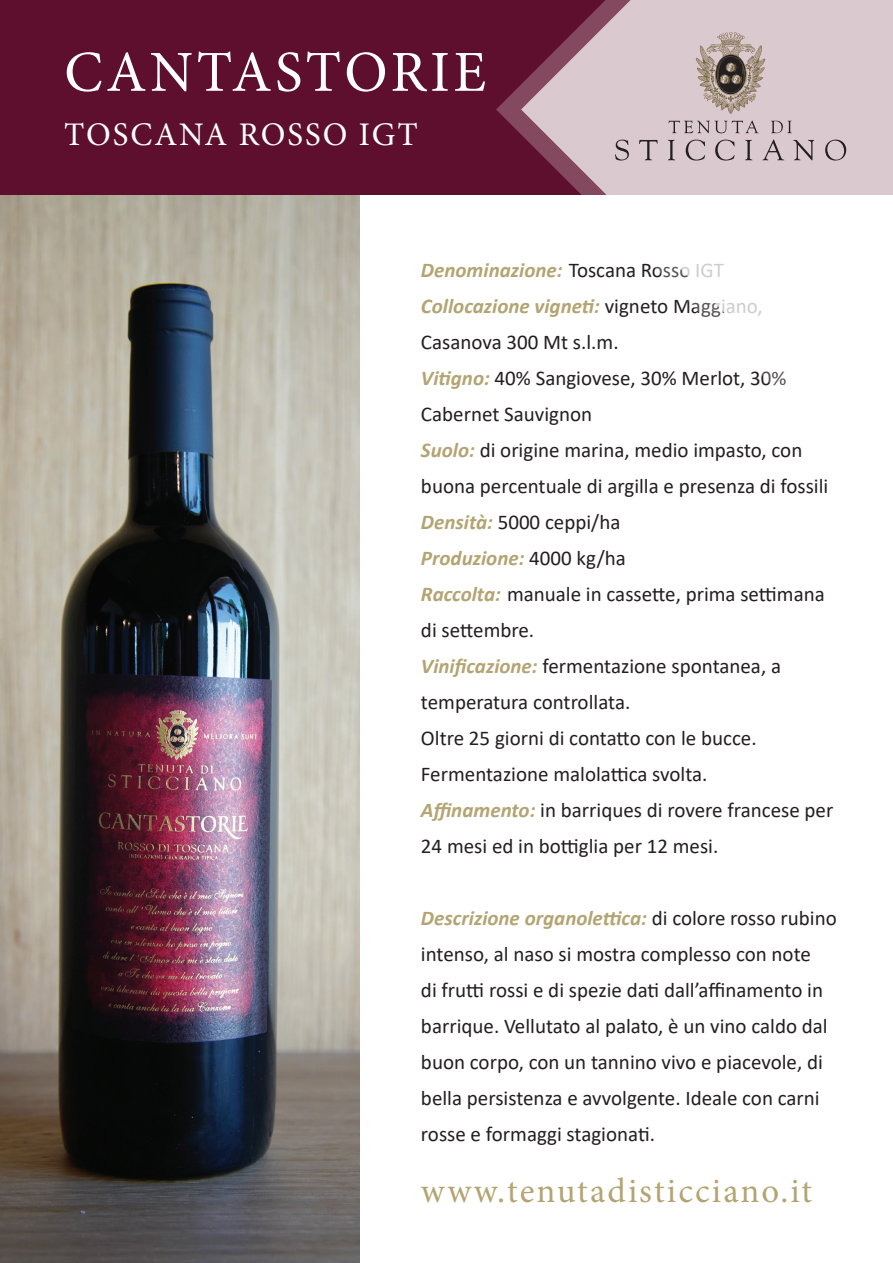
<style>
.page{position:relative;width:893px;height:1263px;background:#fff}
.page>*{position:absolute;margin:0;border:0;box-sizing:border-box;transform-origin:0 0}
.t1{font:58.05px "Minion Pro";letter-spacing:.06em;color:#fff}
.t2{font:34.8px "Minion Pro";letter-spacing:.06em;color:#b4a472}
.t3{font:33px "Minion Pro";letter-spacing:.06em;color:#fff}
.t4{font:21px/36px "Calibri";color:#231f20}
.s1{font-weight:700;font-style:italic;color:#b4a472}
</style>
<div class="page">
<img style="left:0;top:195px;width:359px;height:1068px">
<div style="left:0;top:0;width:893px;height:194px;background:#5e0f2e"></div>
<svg style="left:496px;top:85px;width:25px;height:110px"></svg>
<svg style="left:521px;top:0;width:372px;height:195px;background:#cab0ba"></svg>
<svg style="left:615px;top:140px;width:14px;height:21px"></svg>
<svg style="left:639px;top:140px;width:19px;height:20px"></svg>
<svg style="left:668px;top:140px;width:7px;height:20px"></svg>
<svg style="left:686px;top:140px;width:19px;height:21px"></svg>
<svg style="left:715px;top:140px;width:20px;height:21px"></svg>
<svg style="left:745px;top:140px;width:7px;height:20px"></svg>
<svg style="left:762px;top:139px;width:22px;height:21px"></svg>
<svg style="left:793px;top:140px;width:21px;height:20px"></svg>
<svg style="left:825px;top:140px;width:21px;height:21px"></svg>
<svg style="left:669px;top:120px;width:90px;height:13px"></svg>
<svg style="left:771px;top:121px;width:21px;height:12px"></svg>
<img style="left:695px;top:31px;width:71px;height:83px">
<h1 class="t1" style="left:64px;top:33px;width:424px">CANTASTORIE</h1>
<h3 class="t3" style="left:64px;top:112px;width:355px">TOSCANA ROSSO IGT</h3>
<p class="t4" style="left:421px;top:252px;width:414px"><span class="s1">Denominazione:</span> Toscana Rosso IGT <span class="s1">Collocazione vigneti:</span> vigneto Maggiano, Casanova 300 Mt s.l.m.<br><span class="s1">Vitigno:</span> 40% Sangiovese, 30% Merlot, 30% Cabernet Sauvignon<br><span class="s1">Suolo:</span> di origine marina, medio impasto, con buona percentuale di argilla e presenza di fossili <span class="s1">Densità:</span> 5000 ceppi/ha<br><span class="s1">Produzione:</span> 4000 kg/ha<br><span class="s1">Raccolta:</span> manuale in cassette, prima settimana di settembre.<br><span class="s1">Vinificazione:</span> fermentazione spontanea, a temperatura controllata.<br>Oltre 25 giorni di contatto con le bucce.<br>Fermentazione malolattica svolta.<br><span class="s1">Affinamento:</span> in barriques di rovere francese per 24 mesi ed in bottiglia per 12 mesi.</p>
<p class="t4" style="left:421px;top:900px;width:417px"><span class="s1">Descrizione organolettica:</span> di colore rosso rubino intenso, al naso si mostra complesso con note<br>di frutti rossi e di spezie dati dall’affinamento in barrique. Vellutato al palato, è un vino caldo dal buon corpo, con un tannino vivo e piacevole, di bella persistenza e avvolgente. Ideale con carni rosse e formaggi stagionati.</p>
<h2 class="t2" style="left:421px;top:1167px;width:393px">www.tenutadisticciano.it</h2>
</div>
